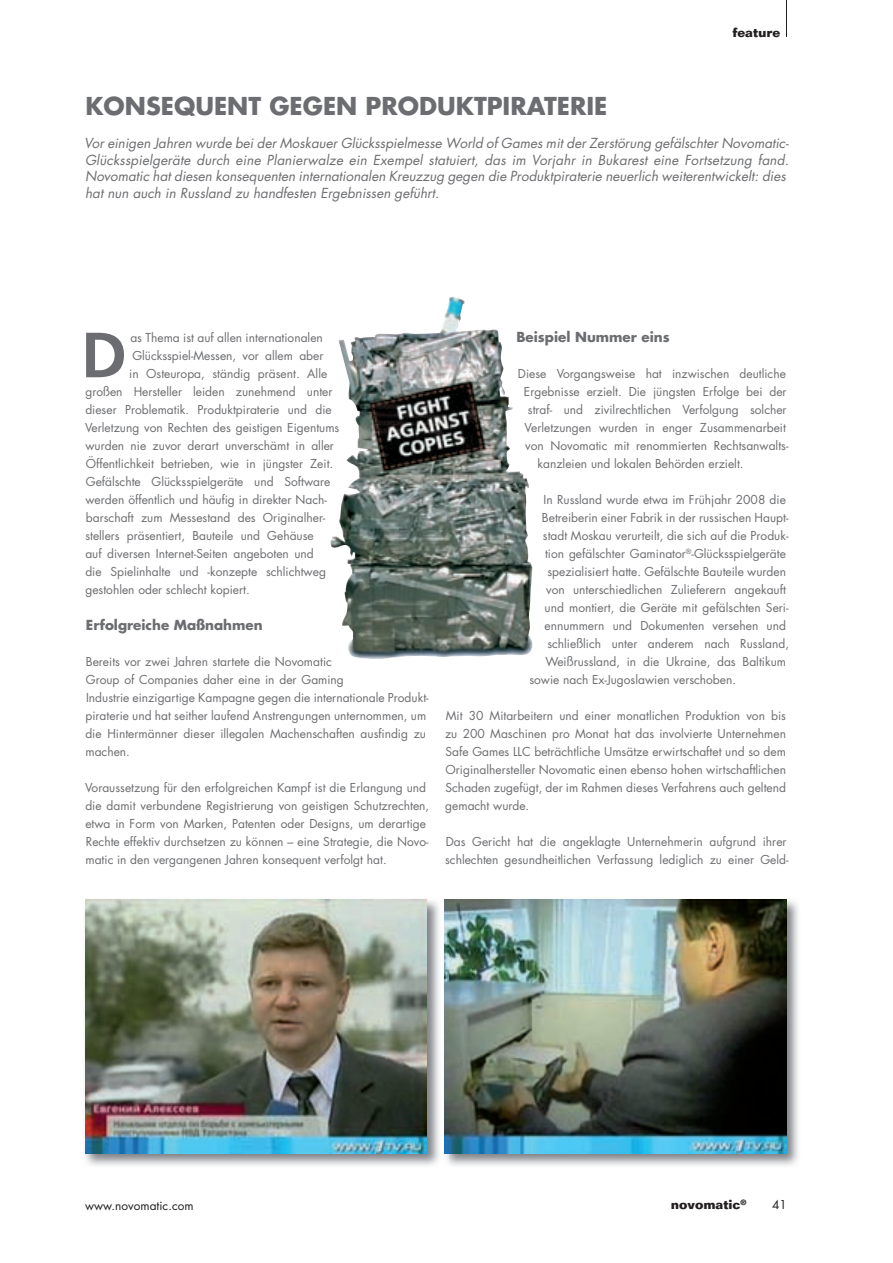
<style>
.page{position:relative;width:893px;height:1263px;background:#fff}
.page>*{position:absolute;margin:0;border:0;box-sizing:border-box;transform-origin:0 0}
.t1{font:700 24px "Futura";color:#6c6d70}
.t2{font:italic 13.5px/16.5px "Futura";color:#6c6d70}
.t3{font:700 13.5px "Futura";color:#6c6d70}
.t4{font:700 12.9px "Folio";color:#231f20}
.t5{font:12px/18px "Futura";color:#6c6d70}
.t6{font:11.85px "Futura";letter-spacing:.005em;color:#231f20}
</style>
<div class="page">
<hr style="left:786px;top:0;width:1px;height:37px;background:#231f20">
<svg style="left:86px;top:333px;width:38px;height:44px"></svg>
<img style="left:330px;top:298px;width:203px;height:361px">
<img style="left:448px;top:900px;width:350px;height:266px">
<img style="left:448px;top:899px;width:339px;height:254px">
<img style="left:85px;top:900px;width:354px;height:266px">
<img style="left:444px;top:899px;width:4px;height:262px">
<img style="left:85px;top:899px;width:342px;height:254px">
<p class="t4" style="left:732px;top:24px;width:49px">feature</p>
<h1 class="t1" style="left:85px;top:90px;width:523px">KONSEQUENT GEGEN PRODUKTPIRATERIE</h1>
<p class="t2" style="left:84px;top:135px;width:706px">Vor einigen Jahren wurde bei der Moskauer Glücksspielmesse World of Games mit der Zerstörung gefälschter Novomatic-Glücksspielgeräte durch eine Planierwalze ein Exempel statuiert, das im Vorjahr in Bukarest eine Fortsetzung fand.<br>Novomatic hat diesen konsequenten internationalen Kreuzzug gegen die Produktpiraterie neuerlich weiterentwickelt: dies hat nun auch in Russland zu handfesten Ergebnissen geführt.</p>
<p class="t5" style="left:130px;top:328px;width:194px">as Thema ist auf allen internationalen</p>
<p class="t5" style="left:132px;top:346px;width:193px">Glücksspiel-Messen, vor allem aber</p>
<p class="t5" style="left:129px;top:364px;width:200px">in Osteuropa, ständig präsent. Alle</p>
<p class="t5" style="left:85px;top:382px;width:249px">großen Hersteller leiden zunehmend unter</p>
<p class="t5" style="left:85px;top:400px;width:248px">dieser Problematik. Produktpiraterie und die</p>
<p class="t5" style="left:85px;top:418px;width:256px">Verletzung von Rechten des geistigen Eigentums</p>
<p class="t5" style="left:86px;top:436px;width:250px">wurden nie zuvor derart unverschämt in aller</p>
<p class="t5" style="left:86px;top:454px;width:249px">Öffentlichkeit betrieben, wie in jüngster Zeit.</p>
<p class="t5" style="left:86px;top:472px;width:246px">Gefälschte Glücksspielgeräte und Software</p>
<p class="t5" style="left:86px;top:490px;width:243px">werden öffentlich und häufig in direkter Nach-</p>
<p class="t5" style="left:86px;top:508px;width:241px">barschaft zum Messestand des Originalher-</p>
<p class="t5" style="left:85px;top:526px;width:230px">stellers präsentiert, Bauteile und Gehäuse</p>
<p class="t5" style="left:85px;top:544px;width:230px">auf diversen Internet-Seiten angeboten und</p>
<p class="t5" style="left:85px;top:562px;width:242px">die Spielinhalte und -konzepte schlichtweg</p>
<p class="t5" style="left:85px;top:580px;width:166px">gestohlen oder schlecht kopiert.</p>
<p class="t3" style="left:86px;top:616px;width:178px">Erfolgreiche Maßnahmen</p>
<p class="t5" style="left:85px;top:652px;width:345px">Bereits vor zwei Jahren startete die Novomatic<br>Group of Companies daher eine in der Gaming<br>Industrie einzigartige Kampagne gegen die internationale Produkt&shy;piraterie und hat seither laufend Anstrengungen unternommen, um die Hintermänner dieser illegalen Machenschaften ausfindig zu machen.</p>
<p class="t5" style="left:85px;top:778px;width:346px">Voraussetzung für den erfolgreichen Kampf ist die Erlangung und die damit verbundene Registrierung von geistigen Schutzrechten, etwa in Form von Marken, Patenten oder Designs, um derartige Rechte effektiv durchsetzen zu können – eine Strategie, die Novo&shy;matic in den vergangenen Jahren konsequent verfolgt hat.</p>
<p class="t3" style="left:516px;top:328px;width:155px">Beispiel Nummer eins</p>
<p class="t5" style="left:518px;top:364px;width:269px">Diese Vorgangsweise hat inzwischen deutliche</p>
<p class="t5" style="left:524px;top:382px;width:264px">Ergebnisse erzielt. Die jüngsten Erfolge bei der</p>
<p class="t5" style="left:528px;top:400px;width:260px">straf- und zivilrechtlichen Verfolgung solcher</p>
<p class="t5" style="left:525px;top:418px;width:263px">Verletzungen wurden in enger Zusammenarbeit</p>
<p class="t5" style="left:525px;top:436px;width:265px">von Novomatic mit renommierten Rechtsanwalts-</p>
<p class="t5" style="left:537px;top:454px;width:208px">kanzleien und lokalen Behörden erzielt.</p>
<p class="t5" style="left:544px;top:490px;width:244px">In Russland wurde etwa im Frühjahr 2008 die</p>
<p class="t5" style="left:542px;top:508px;width:248px">Betreiberin einer Fabrik in der russischen Haupt-</p>
<p class="t5" style="left:543px;top:526px;width:247px">stadt Moskau verurteilt, die sich auf die Produk-</p>
<p class="t5" style="left:545px;top:544px;width:242px">tion gefälschter Gaminator<sup>®</sup>-Glücksspielgeräte</p>
<p class="t5" style="left:547px;top:562px;width:240px">spezialisiert hatte. Gefälschte Bauteile wurden</p>
<p class="t5" style="left:546px;top:580px;width:241px">von unterschiedlichen Zulieferern angekauft</p>
<p class="t5" style="left:545px;top:598px;width:245px">und montiert, die Geräte mit gefälschten Seri-</p>
<p class="t5" style="left:544px;top:616px;width:243px">ennummern und Dokumenten versehen und</p>
<p class="t5" style="left:547px;top:634px;width:243px">schließlich unter anderem nach Russland,</p>
<p class="t5" style="left:545px;top:652px;width:242px">Weißrussland, in die Ukraine, das Baltikum</p>
<p class="t5" style="left:529px;top:670px;width:208px">sowie nach Ex-Jugoslawien verschoben.</p>
<p class="t5" style="left:445px;top:706px;width:342px;text-align:justify">Mit 30 Mitarbeitern und einer monatlichen Produktion von bis zu 200 Maschinen pro Monat hat das involvierte Unternehmen Safe Games LLC beträchtliche Umsätze erwirtschaftet und so dem Originalhersteller Novomatic einen ebenso hohen wirtschaftlichen Schaden zugefügt, der im Rahmen dieses Verfahrens auch geltend gemacht wurde.</p>
<p class="t5" style="left:445px;top:832px;width:345px">Das Gericht hat die angeklagte Unternehmerin aufgrund ihrer schlechten gesundheitlichen Verfassung lediglich zu einer Geld-</p>
<p class="t6" style="left:85px;top:1197px;width:110px">www.novomatic.com</p>
<p class="t4" style="left:671px;top:1197px;width:77px">novomatic<sup>®</sup></p>
<p class="t6" style="left:772px;top:1197px;width:16px">41</p>
</div>
